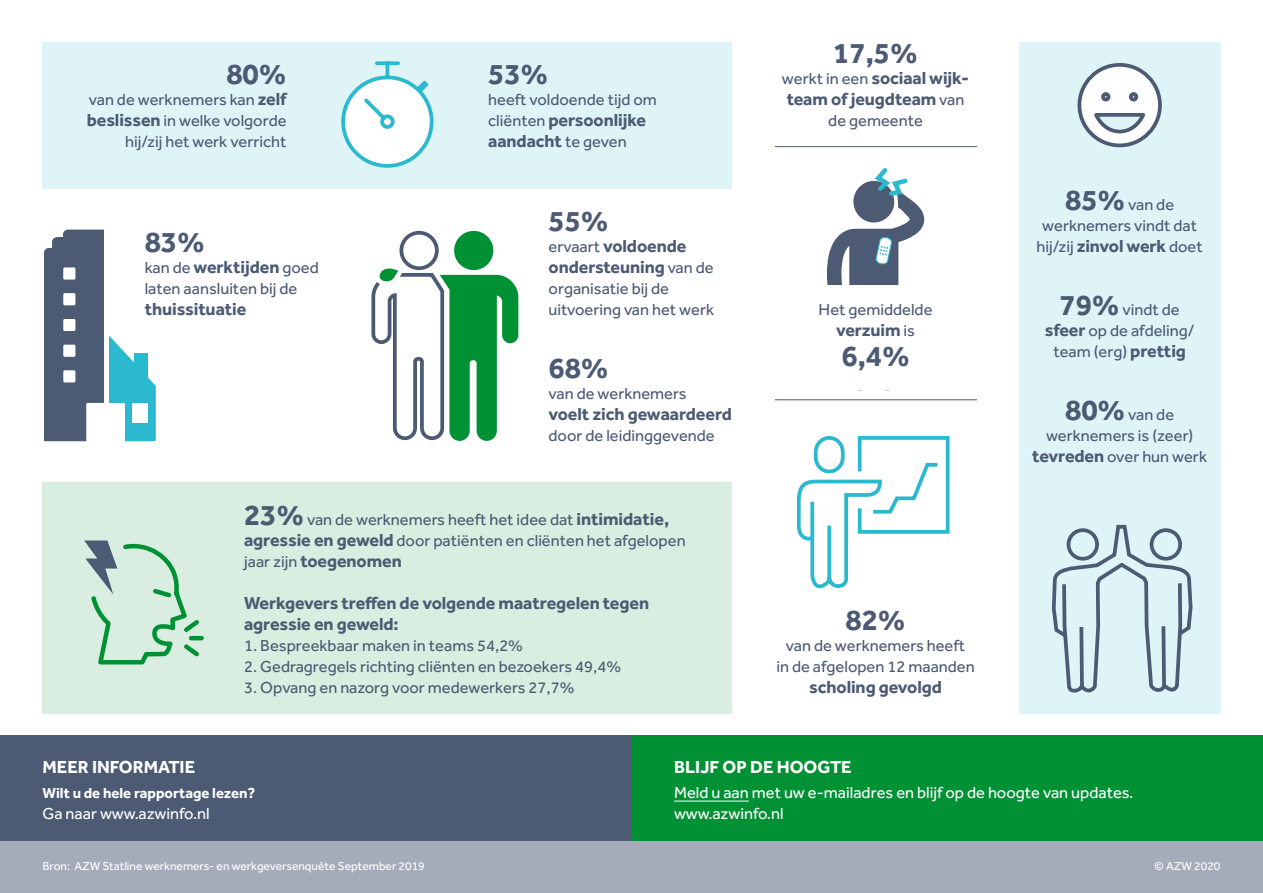
<style>
.page{position:relative;width:1263px;height:893px;background:#fff}
.page>*{position:absolute;margin:0;border:0;box-sizing:border-box;transform-origin:0 0}
.t1{font:700 30px "Effra";letter-spacing:-.005em;color:#4c5a73}
.t2{font:700 18px/21px "Effra";letter-spacing:-.005em;color:#4c5a73}
.t3{font:700 18px "Effra";color:#fff}
.t4{font:16.5px/21px "Effra";color:#4c5a73;text-align:center}
.t5{font:16.5px/21px "Effra";color:#fff}
.t6{font:700 15px "Effra";color:#fff}
.t7{font:12px "Effra";color:#fff}
.s1{font-weight:700;font-size:18px}
.s2{font-weight:400;font-size:16.5px}
.s3{font-weight:700;font-size:30px}
</style>
<div class="page">
<div style="left:0;top:840px;width:1263px;height:53px;background:#a5acb9"></div>
<div style="left:0;top:735px;width:631px;height:105px;background:#4c5a73"></div>
<div style="left:631px;top:735px;width:632px;height:105px;background:#009134"></div>
<hr style="left:674px;top:801px;width:75px;height:1px;background:#fff">
<div style="left:1019px;top:43px;width:201px;height:671px;background:#dff4f7"></div>
<div style="left:43px;top:43px;width:689px;height:146px;background:#dff4f7"></div>
<svg style="left:1077px;top:63px;width:85px;height:85px"></svg>
<svg style="left:341px;top:61px;width:93px;height:107px"></svg>
<svg style="left:44px;top:229px;width:112px;height:213px"></svg>
<div style="left:109px;top:403px;width:16px;height:39px;background:#fff"></div>
<div style="left:133px;top:403px;width:15px;height:19px;background:#fff"></div>
<div style="left:134px;top:353px;width:14px;height:27px;background:#2ab9ce"></div>
<svg style="left:371px;top:230px;width:147px;height:211px"></svg>
<div style="left:43px;top:483px;width:689px;height:231px;background:#d9eee0"></div>
<svg style="left:84px;top:540px;width:119px;height:125px"></svg>
<svg style="left:1051px;top:524px;width:142px;height:169px"></svg>
<div style="left:1150px;top:528px;width:32px;height:33px;border:4px solid #4c5a73;border-radius:50%"></div>
<div style="left:1066px;top:528px;width:33px;height:33px;border:4px solid #4c5a73;border-radius:50%"></div>
<svg style="left:827px;top:168px;width:97px;height:117px"></svg>
<hr style="left:775px;top:146px;width:202px;height:1px;background:#4c5a73">
<hr style="left:775px;top:399px;width:202px;height:1px;background:#4c5a73">
<svg style="left:796px;top:436px;width:154px;height:153px"></svg>
<h1 class="t1" style="left:226px;top:56px;width:62px">80%</h1>
<p class="t4" style="left:87px;top:89px;width:201px;text-align:right">van de werknemers kan <span class="s1">zelf beslissen</span> in welke volgorde hij/zij het werk verricht</p>
<h1 class="t1" style="left:488px;top:56px;width:62px">53%</h1>
<p class="t4" style="left:488px;top:89px;width:170px">heeft voldoende tijd om</p>
<p class="t2" style="left:488px;top:109px;width:159px"><span class="s2">cliënten</span> persoonlijke aandacht <span class="s2">te geven</span></p>
<h1 class="t1" style="left:833px;top:35px;width:86px">17,5%</h1>
<p class="t2" style="left:782px;top:67px;width:189px"><span class="s2">werkt in een</span> sociaal wijk&shy;team of jeugdteam <span class="s2">van</span></p>
<p class="t4" style="left:828px;top:110px;width:96px">de gemeente</p>
<p class="t4" style="left:1042px;top:194px;width:156px"><span class="s3">85%</span> van de werknemers vindt dat</p>
<h1 class="t1" style="left:549px;top:203px;width:62px">55%</h1>
<p class="t2" style="left:549px;top:235px;width:167px"><span class="s2">ervaart</span> voldoende ondersteuning <span class="s2">van de</span></p>
<p class="t4" style="left:549px;top:278px;width:167px;text-align:left">organisatie bij de uitvoering van het werk</p>
<h1 class="t1" style="left:145px;top:224px;width:62px">83%</h1>
<p class="t4" style="left:1036px;top:236px;width:168px">hij/zij <span class="s1">zinvol werk</span> doet</p>
<p class="t2" style="left:145px;top:256px;width:176px"><span class="s2">kan de</span> werktijden <span class="s2">goed</span></p>
<p class="t4" style="left:145px;top:278px;width:154px">laten aansluiten bij de</p>
<p class="t2" style="left:145px;top:298px;width:103px">thuissituatie</p>
<p class="t4" style="left:1045px;top:299px;width:151px"><span class="s3">79%</span> vindt de <span class="s1">sfeer</span> op de afdeling/ team (erg) <span class="s1">prettig</span></p>
<p class="t4" style="left:819px;top:299px;width:115px">Het gemiddelde</p>
<p class="t2" style="left:836px;top:319px;width:80px">verzuim <span class="s2">is</span></p>
<h1 class="t1" style="left:841px;top:338px;width:70px">6,4%</h1>
<h1 class="t1" style="left:549px;top:350px;width:62px">68%</h1>
<p class="t4" style="left:549px;top:383px;width:139px">van de werknemers</p>
<p class="t2" style="left:549px;top:403px;width:185px">voelt zich gewaardeerd</p>
<p class="t4" style="left:548px;top:425px;width:168px">door de leidinggevende</p>
<p class="t4" style="left:1032px;top:404px;width:176px"><span class="s3">80%</span> van de werknemers is (zeer) <span class="s1">tevreden</span> over hun werk</p>
<p class="t4" style="left:244px;top:509px;width:443px;text-align:left"><span class="s3">23%</span> van de werknemers heeft het idee dat <span class="s1">intimidatie, agressie en geweld</span> door patiënten en cliënten het afgelopen</p>
<p class="t2" style="left:244px;top:550px;width:159px"><span class="s2">jaar zijn</span> toegenomen</p>
<p class="t2" style="left:244px;top:592px;width:407px">Werkgevers treffen de volgende maatregelen tegen agressie en geweld:</p>
<p class="t4" style="left:244px;top:635px;width:280px">1. Bespreekbaar maken in teams 54,2%</p>
<p class="t4" style="left:244px;top:656px;width:378px">2. Gedragregels richting cliënten en bezoekers 49,4%</p>
<p class="t4" style="left:244px;top:677px;width:332px">3. Opvang en nazorg voor medewerkers 27,7%</p>
<h1 class="t1" style="left:845px;top:602px;width:62px">82%</h1>
<p class="t4" style="left:776px;top:635px;width:200px">van de werknemers heeft<br>in de afgelopen 12 maanden</p>
<p class="t2" style="left:809px;top:676px;width:134px">scholing gevolgd</p>
<p class="t3" style="left:43px;top:756px;width:154px">MEER INFORMATIE</p>
<p class="t6" style="left:43px;top:784px;width:214px">Wilt u de hele rapportage lezen?</p>
<p class="t5" style="left:43px;top:803px;width:169px">Ga naar www.azwinfo.nl</p>
<p class="t3" style="left:674px;top:756px;width:179px">BLIJF OP DE HOOGTE</p>
<p class="t5" style="left:674px;top:782px;width:461px">Meld u aan met uw e-mailadres en blijf op de hoogte van updates. www.azwinfo.nl</p>
<p class="t7" style="left:43px;top:859px;width:384px">Bron: AZW Statline werknemers- en werkgeversenquête September 2019</p>
<p class="t7" style="left:1154px;top:859px;width:68px">© AZW 2020</p>
</div>
